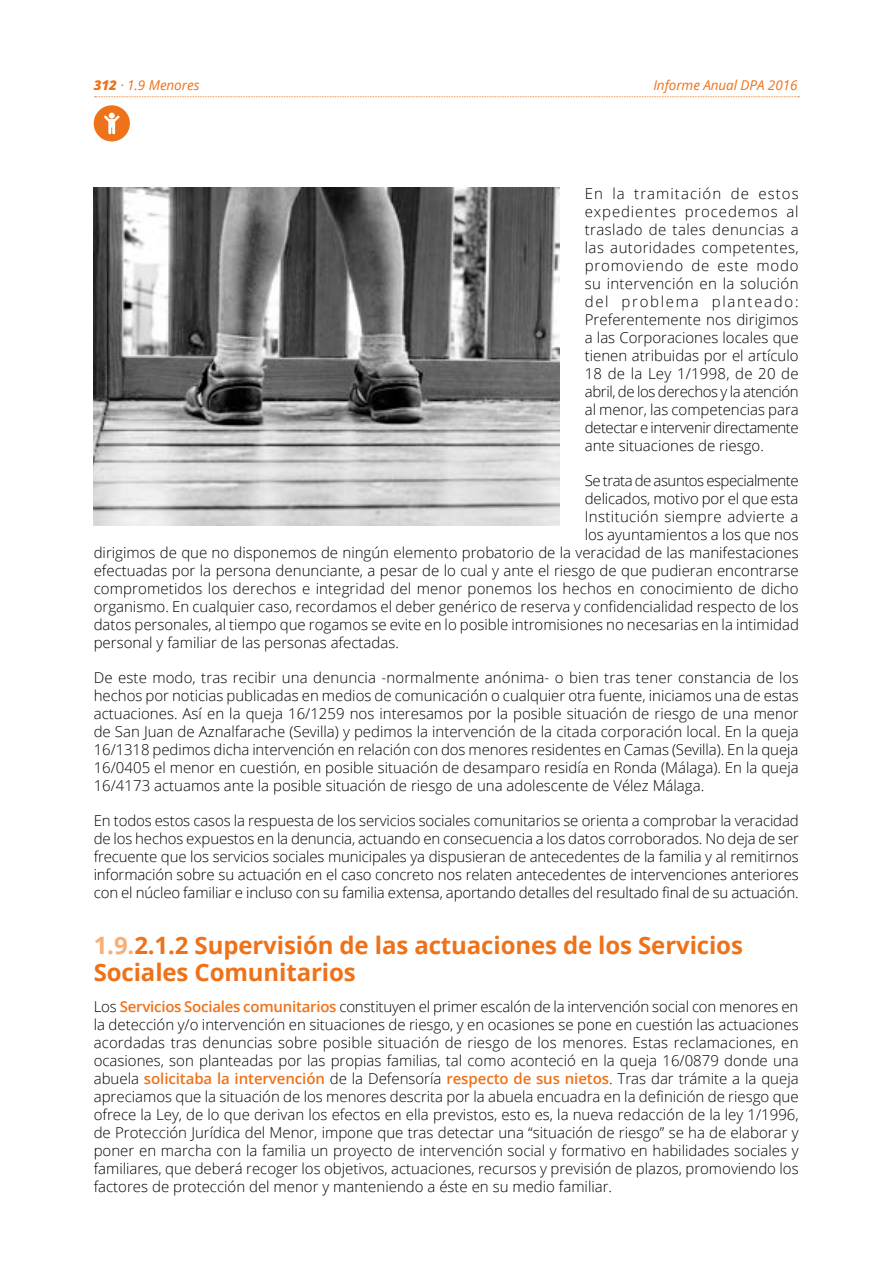
<style>
.page{position:relative;width:893px;height:1263px;background:#fff}
.page>*{position:absolute;margin:0;border:0;box-sizing:border-box;transform-origin:0 0}
.t1{font:700 24px/27px "Open Sans";letter-spacing:-.005em;color:#ee7219}
.t2{font:300 15px/18px "Open Sans";color:#000;text-align:justify}
.t3{font:300 15px "Open Sans";letter-spacing:-.03em;color:#000}
.t4{font:300 15px "Open Sans";letter-spacing:.025em;color:#000}
.t5{font:italic 13.5px "Open Sans";letter-spacing:-.005em;color:#ee7219}
.s1{font-weight:800}
.s2{color:#f7af76}
.s3{font-weight:600;color:#ee7219}
</style>
<div class="page">
<div style="left:94px;top:105px;width:36px;height:36px;background:#ee7219;border-radius:50%"></div>
<svg style="left:104px;top:113px;width:15px;height:21px"></svg>
<svg style="left:95px;top:96px;width:704px;height:1px"></svg>
<img style="left:94px;top:187px;width:465px;height:338px">
<p class="t5" style="left:94px;top:76px;width:107px"><span class="s1">312</span> · 1.9 Menores</p>
<p class="t5" style="left:653px;top:76px;width:146px">Informe Anual DPA 2016</p>
<p class="t2" style="left:585px;top:184px;width:216px">En la tramitación de estos expedientes procedemos al traslado de tales denuncias a las autoridades competentes, promoviendo de este modo su intervención en la solución del problema planteado:<br>Preferentemente nos dirigimos a las Corporaciones locales que tienen atribuidas por el artículo 18 de la Ley 1/1998, de 20 de abril, de los derechos y la atención al menor, las competencias para detectar e intervenir directamente ante situaciones de riesgo.</p>
<p class="t3" style="left:585px;top:470px;width:215px">Se trata de asuntos especialmente</p>
<p class="t2" style="left:585px;top:489px;width:215px">delicados, motivo por el que esta</p>
<p class="t4" style="left:585px;top:506px;width:215px">Institución siempre advierte a</p>
<p class="t2" style="left:585px;top:525px;width:215px">los ayuntamientos a los que nos</p>
<p class="t2" style="left:94px;top:543px;width:706px">dirigimos de que no disponemos de ningún elemento probatorio de la veracidad de las manifestaciones</p>
<p class="t2" style="left:94px;top:561px;width:706px">efectuadas por la persona denunciante, a pesar de lo cual y ante el riesgo de que pudieran encontrarse</p>
<p class="t2" style="left:94px;top:579px;width:706px">comprometidos los derechos e integridad del menor ponemos los hechos en conocimiento de dicho</p>
<p class="t2" style="left:94px;top:597px;width:706px">organismo. En cualquier caso, recordamos el deber genérico de reserva y confidencialidad respecto de los</p>
<p class="t2" style="left:94px;top:615px;width:707px">datos personales, al tiempo que rogamos se evite en lo posible intromisiones no necesarias en la intimidad</p>
<p class="t2" style="left:94px;top:633px;width:307px">personal y familiar de las personas afectadas.</p>
<p class="t2" style="left:94px;top:668px;width:707px">De este modo, tras recibir una denuncia -normalmente anónima- o bien tras tener constancia de los hechos por noticias publicadas en medios de comunicación o cualquier otra fuente, iniciamos una de estas actuaciones. Así en la queja 16/1259 nos interesamos por la posible situación de riesgo de una menor de San Juan de Aznalfarache (Sevilla) y pedimos la intervención de la citada corporación local. En la queja 16/1318 pedimos dicha intervención en relación con dos menores residentes en Camas (Sevilla). En la queja 16/0405 el menor en cuestión, en posible situación de desamparo residía en Ronda (Málaga). En la queja 16/4173 actuamos ante la posible situación de riesgo de una adolescente de Vélez Málaga.</p>
<p class="t2" style="left:94px;top:811px;width:707px">En todos estos casos la respuesta de los servicios sociales comunitarios se orienta a comprobar la veracidad de los hechos expuestos en la denuncia, actuando en consecuencia a los datos corroborados. No deja de ser frecuente que los servicios sociales municipales ya dispusieran de antecedentes de la familia y al remitirnos información sobre su actuación en el caso concreto nos relaten antecedentes de intervenciones anteriores con el núcleo familiar e incluso con su familia extensa, aportando detalles del resultado final de su actuación.</p>
<h1 class="t1" style="left:94px;top:932px;width:651px"><span class="s2">1.9.</span>2.1.2 Supervisión de las actuaciones de los Servicios<br>Sociales Comunitarios</h1>
<p class="t2" style="left:94px;top:997px;width:706px">Los <span class="s3">Servicios Sociales comunitarios</span> constituyen el primer escalón de la intervención social con menores en la detección y/o intervención en situaciones de riesgo, y en ocasiones se pone en cuestión las actuaciones acordadas tras denuncias sobre posible situación de riesgo de los menores. Estas reclamaciones, en ocasiones, son planteadas por las propias familias, tal como aconteció en la queja 16/0879 donde una abuela <span class="s3">solicitaba la intervención</span> de la Defensoría <span class="s3">respecto de sus nietos</span>. Tras dar trámite a la queja apreciamos que la situación de los menores descrita por la abuela encuadra en la definición de riesgo que ofrece la Ley, de lo que derivan los efectos en ella previstos, esto es, la nueva redacción de la ley 1/1996, de Protección Jurídica del Menor, impone que tras detectar una “situación de riesgo” se ha de elaborar y poner en marcha con la familia un proyecto de intervención social y formativo en habilidades sociales y familiares, que deberá recoger los objetivos, actuaciones, recursos y previsión de plazos, promoviendo los factores de protección del menor y manteniendo a éste en su medio familiar.</p>
</div>
